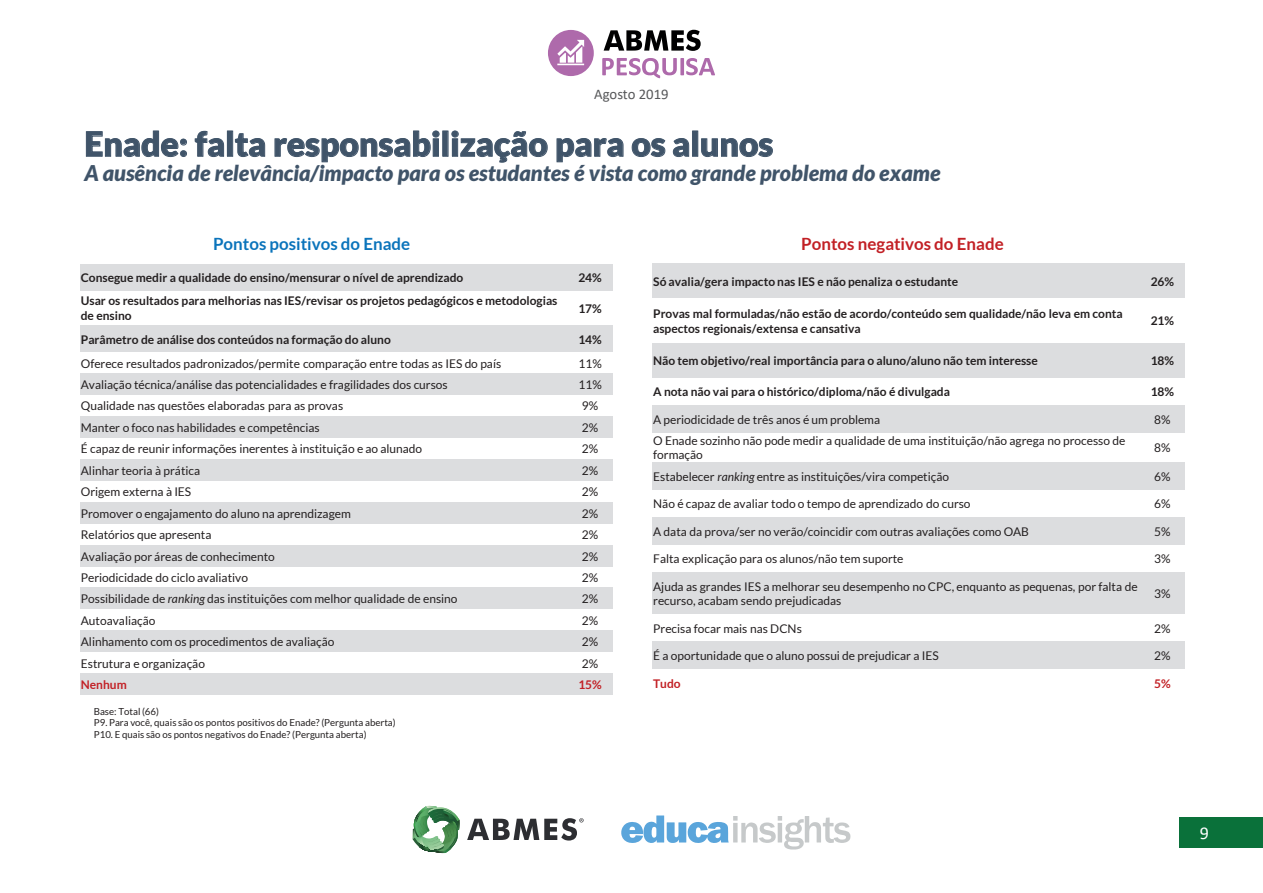
<style>
.page{position:relative;width:1263px;height:893px;background:#fff}
.page>*{position:absolute;margin:0;border:0;box-sizing:border-box;transform-origin:0 0}
.t1{font:900 33.6px "Lato";color:#405469}
.t2{font:italic 900 21.75px "Lato";color:#405469}
.t3{font:18px "Calibri";color:#fff}
.t4{font:700 16.95px "Lato";color:#0b74bb}
.t5{font:700 16.95px "Lato";color:#c22025}
.t6{font:14.7px "Calibri";color:#57585a}
.t7{font:12px/14.4px "Lato";color:#231f20}
.t8{font:700 12px/14.4px "Lato";color:#231f20}
.t9{font:700 12px "Lato";color:#c22025}
.t10{font:9.6px/11.6px "Lato";color:#231f20}
.s1{font-style:italic}
</style>
<div class="page">
<svg style="left:621px;top:815px;width:229px;height:34px"></svg>
<svg style="left:412px;top:806px;width:48px;height:47px"></svg>
<svg style="left:467px;top:818px;width:117px;height:22px"></svg>
<div style="left:548px;top:30px;width:46px;height:46px;background:#ae6aab;border-radius:50%"></div>
<svg style="left:604px;top:30px;width:97px;height:21px"></svg>
<svg style="left:602px;top:58px;width:113px;height:20px"></svg>
<svg style="left:557px;top:40px;width:27px;height:25px"></svg>
<div style="left:1179px;top:817px;width:84px;height:30px;background:#0a713a"></div>
<svg style="left:85px;top:130px;width:102px;height:28px"></svg>
<svg style="left:194px;top:130px;width:31px;height:28px"></svg>
<div style="left:227px;top:131px;width:6px;height:26px;border:1px solid #405469"></div>
<svg style="left:234px;top:133px;width:32px;height:25px"></svg>
<svg style="left:274px;top:130px;width:166px;height:33px"></svg>
<svg style="left:451px;top:130px;width:97px;height:33px"></svg>
<svg style="left:556px;top:138px;width:68px;height:25px"></svg>
<svg style="left:631px;top:138px;width:35px;height:20px"></svg>
<svg style="left:672px;top:138px;width:18px;height:20px"></svg>
<div style="left:692px;top:131px;width:6px;height:26px;border:1px solid #405469"></div>
<svg style="left:701px;top:138px;width:72px;height:20px"></svg>
<div style="left:80px;top:264px;width:488px;height:26px;background:#dcdddf"></div>
<div style="left:568px;top:264px;width:44px;height:26px;background:#dcdddf"></div>
<div style="left:80px;top:325px;width:488px;height:27px;background:#dcdddf"></div>
<div style="left:568px;top:325px;width:44px;height:27px;background:#dcdddf"></div>
<div style="left:80px;top:373px;width:488px;height:22px;background:#dcdddf"></div>
<div style="left:568px;top:373px;width:44px;height:22px;background:#dcdddf"></div>
<div style="left:80px;top:416px;width:488px;height:22px;background:#dcdddf"></div>
<div style="left:568px;top:416px;width:44px;height:22px;background:#dcdddf"></div>
<div style="left:80px;top:459px;width:488px;height:22px;background:#dcdddf"></div>
<div style="left:568px;top:459px;width:44px;height:22px;background:#dcdddf"></div>
<div style="left:80px;top:502px;width:488px;height:21px;background:#dcdddf"></div>
<div style="left:568px;top:502px;width:44px;height:21px;background:#dcdddf"></div>
<div style="left:80px;top:545px;width:488px;height:21px;background:#dcdddf"></div>
<div style="left:568px;top:545px;width:44px;height:21px;background:#dcdddf"></div>
<div style="left:80px;top:588px;width:488px;height:21px;background:#dcdddf"></div>
<div style="left:568px;top:588px;width:44px;height:21px;background:#dcdddf"></div>
<div style="left:80px;top:631px;width:488px;height:21px;background:#dcdddf"></div>
<div style="left:568px;top:631px;width:44px;height:21px;background:#dcdddf"></div>
<div style="left:80px;top:673px;width:488px;height:22px;background:#dcdddf"></div>
<div style="left:568px;top:673px;width:44px;height:22px;background:#dcdddf"></div>
<div style="left:653px;top:264px;width:487px;height:34px;background:#dcdddf"></div>
<div style="left:1140px;top:264px;width:45px;height:34px;background:#dcdddf"></div>
<div style="left:653px;top:343px;width:487px;height:34px;background:#dcdddf"></div>
<div style="left:1140px;top:343px;width:45px;height:34px;background:#dcdddf"></div>
<div style="left:653px;top:405px;width:487px;height:28px;background:#dcdddf"></div>
<div style="left:1140px;top:405px;width:45px;height:28px;background:#dcdddf"></div>
<div style="left:653px;top:462px;width:487px;height:27px;background:#dcdddf"></div>
<div style="left:1140px;top:462px;width:45px;height:27px;background:#dcdddf"></div>
<div style="left:653px;top:517px;width:487px;height:28px;background:#dcdddf"></div>
<div style="left:1140px;top:517px;width:45px;height:28px;background:#dcdddf"></div>
<div style="left:653px;top:572px;width:487px;height:42px;background:#dcdddf"></div>
<div style="left:1140px;top:572px;width:45px;height:42px;background:#dcdddf"></div>
<div style="left:653px;top:641px;width:487px;height:28px;background:#dcdddf"></div>
<div style="left:1140px;top:641px;width:45px;height:28px;background:#dcdddf"></div>
<p class="t6" style="left:594px;top:84px;width:76px">Agosto 2019</p>
<h1 class="t1" style="left:84px;top:124px;width:690px">Enade: falta responsabilização para os alunos</h1>
<h2 class="t2" style="left:84px;top:160px;width:858px">A ausência de relevância/impacto para os estudantes é vista como grande problema do exame</h2>
<h3 class="t4" style="left:213px;top:234px;width:199px">Pontos positivos do Enade</h3>
<p class="t8" style="left:81px;top:270px;width:384px">Consegue medir a qualidade do ensino/mensurar o nível de aprendizado</p>
<p class="t8" style="left:578px;top:270px;width:25px">24%</p>
<p class="t8" style="left:81px;top:294px;width:478px">Usar os resultados para melhorias nas IES/revisar os projetos pedagógicos e metodologias de ensino</p>
<p class="t8" style="left:578px;top:301px;width:25px">17%</p>
<p class="t8" style="left:81px;top:332px;width:311px">Parâmetro de análise dos conteúdos na formação do aluno</p>
<p class="t8" style="left:578px;top:332px;width:25px">14%</p>
<p class="t7" style="left:81px;top:356px;width:422px">Oferece resultados padronizados/permite comparação entre todas as IES do país</p>
<p class="t7" style="left:578px;top:356px;width:25px">11%</p>
<p class="t7" style="left:81px;top:377px;width:368px">Avaliação técnica/análise das potencialidades e fragilidades dos cursos</p>
<p class="t7" style="left:578px;top:377px;width:25px">11%</p>
<p class="t7" style="left:81px;top:399px;width:264px">Qualidade nas questões elaboradas para as provas</p>
<p class="t7" style="left:582px;top:399px;width:18px">9%</p>
<p class="t7" style="left:81px;top:420px;width:240px">Manter o foco nas habilidades e competências</p>
<p class="t7" style="left:582px;top:420px;width:18px">2%</p>
<p class="t7" style="left:81px;top:442px;width:343px">É capaz de reunir informações inerentes à instituição e ao alunado</p>
<p class="t7" style="left:582px;top:442px;width:18px">2%</p>
<p class="t7" style="left:81px;top:463px;width:121px">Alinhar teoria à prática</p>
<p class="t7" style="left:582px;top:463px;width:18px">2%</p>
<p class="t7" style="left:81px;top:485px;width:112px">Origem externa à IES</p>
<p class="t7" style="left:582px;top:485px;width:18px">2%</p>
<p class="t7" style="left:81px;top:506px;width:272px">Promover o engajamento do aluno na aprendizagem</p>
<p class="t7" style="left:582px;top:506px;width:18px">2%</p>
<p class="t7" style="left:81px;top:527px;width:132px">Relatórios que apresenta</p>
<p class="t7" style="left:582px;top:527px;width:18px">2%</p>
<p class="t7" style="left:81px;top:549px;width:196px">Avaliação por áreas de conhecimento</p>
<p class="t7" style="left:582px;top:549px;width:18px">2%</p>
<p class="t7" style="left:81px;top:570px;width:169px">Periodicidade do ciclo avaliativo</p>
<p class="t7" style="left:582px;top:570px;width:18px">2%</p>
<p class="t7" style="left:81px;top:592px;width:378px">Possibilidade de <span class="s1">ranking</span> das instituições com melhor qualidade de ensino</p>
<p class="t7" style="left:582px;top:592px;width:18px">2%</p>
<p class="t7" style="left:81px;top:613px;width:76px">Autoavaliação</p>
<p class="t7" style="left:582px;top:613px;width:18px">2%</p>
<p class="t7" style="left:81px;top:635px;width:255px">Alinhamento com os procedimentos de avaliação</p>
<p class="t7" style="left:582px;top:635px;width:18px">2%</p>
<p class="t7" style="left:81px;top:656px;width:126px">Estrutura e organização</p>
<p class="t7" style="left:582px;top:656px;width:18px">2%</p>
<p class="t9" style="left:81px;top:678px;width:47px">Nenhum</p>
<p class="t9" style="left:578px;top:678px;width:25px">15%</p>
<p class="t10" style="left:94px;top:705px;width:303px">Base: Total (66)<br>P9. Para você, quais são os pontos positivos do Enade? (Pergunta aberta)<br>P10. E quais são os pontos negativos do Enade? (Pergunta aberta)</p>
<h3 class="t5" style="left:801px;top:234px;width:204px">Pontos negativos do Enade</h3>
<p class="t8" style="left:653px;top:274px;width:306px">Só avalia/gera impacto nas IES e não penaliza o estudante</p>
<p class="t8" style="left:1151px;top:274px;width:25px">26%</p>
<p class="t8" style="left:653px;top:306px;width:471px">Provas mal formuladas/não estão de acordo/conteúdo sem qualidade/não leva em conta aspectos regionais/extensa e cansativa</p>
<p class="t8" style="left:1151px;top:314px;width:25px">21%</p>
<p class="t8" style="left:653px;top:353px;width:386px">Não tem objetivo/real importância para o aluno/aluno não tem interesse</p>
<p class="t8" style="left:1151px;top:353px;width:25px">18%</p>
<p class="t8" style="left:653px;top:384px;width:298px">A nota não vai para o histórico/diploma/não é divulgada</p>
<p class="t8" style="left:1151px;top:384px;width:25px">18%</p>
<p class="t7" style="left:653px;top:412px;width:228px">A periodicidade de três anos é um problema</p>
<p class="t7" style="left:1154px;top:412px;width:18px">8%</p>
<p class="t7" style="left:653px;top:433px;width:473px">O Enade sozinho não pode medir a qualidade de uma instituição/não agrega no processo de formação</p>
<p class="t7" style="left:1154px;top:440px;width:18px">8%</p>
<p class="t7" style="left:653px;top:469px;width:297px">Estabelecer <span class="s1">ranking</span> entre as instituições/vira competição</p>
<p class="t7" style="left:1154px;top:469px;width:18px">6%</p>
<p class="t7" style="left:653px;top:497px;width:319px">Não é capaz de avaliar todo o tempo de aprendizado do curso</p>
<p class="t7" style="left:1154px;top:497px;width:18px">6%</p>
<p class="t7" style="left:653px;top:524px;width:377px">A data da prova/ser no verão/coincidir com outras avaliações como OAB</p>
<p class="t7" style="left:1154px;top:524px;width:18px">5%</p>
<p class="t7" style="left:653px;top:552px;width:252px">Falta explicação para os alunos/não tem suporte</p>
<p class="t7" style="left:1154px;top:552px;width:18px">3%</p>
<p class="t7" style="left:653px;top:579px;width:486px">Ajuda as grandes IES a melhorar seu desempenho no CPC, enquanto as pequenas, por falta de recurso, acabam sendo prejudicadas</p>
<p class="t7" style="left:1154px;top:586px;width:18px">3%</p>
<p class="t7" style="left:653px;top:621px;width:150px">Precisa focar mais nas DCNs</p>
<p class="t7" style="left:1154px;top:621px;width:18px">2%</p>
<p class="t7" style="left:653px;top:649px;width:287px">É a oportunidade que o aluno possui de prejudicar a IES</p>
<p class="t7" style="left:1154px;top:649px;width:18px">2%</p>
<p class="t9" style="left:653px;top:677px;width:29px">Tudo</p>
<p class="t9" style="left:1154px;top:677px;width:18px">5%</p>
<h3 class="t3" style="left:1200px;top:820px;width:11px">9</h3>
</div>
